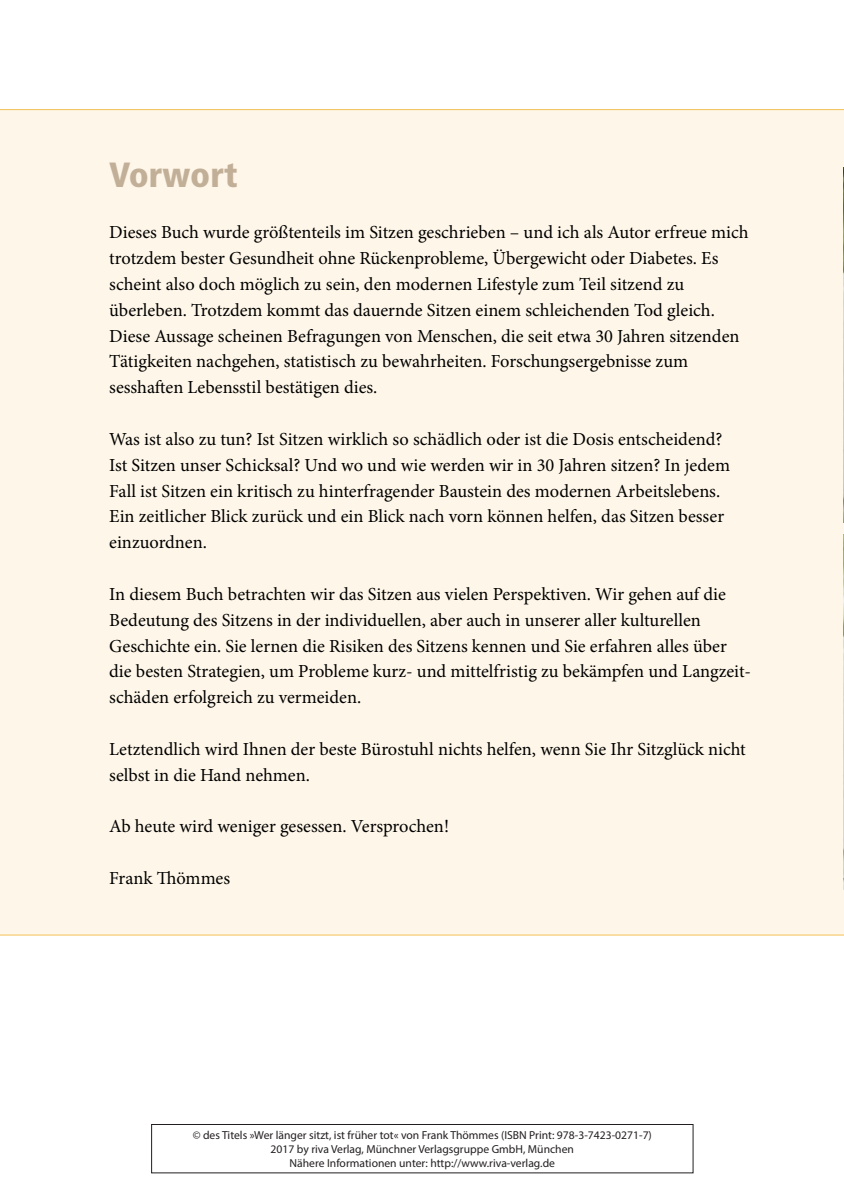
<style>
.page{position:relative;width:844px;height:1191px;background:#fff}
.page>*{position:absolute;margin:0;border:0;box-sizing:border-box;transform-origin:0 0}
.t1{font:900 condensed 35px "Frutiger LT Std";color:#c2af98}
.t2{font:18.38px/25.9px "Minion Pro";color:#000}
.t3{font:11.55px/13.5px "Myriad Pro";color:#231f20;text-align:center}
</style>
<div class="page">
<div style="left:0;top:109px;width:843px;height:826px;background:#fef6e8"></div>
<img style="left:843px;top:168px;width:1px;height:354px">
<img style="left:843px;top:534px;width:1px;height:355px">
<div style="left:151px;top:1124px;width:542px;height:49px;border:1px solid #231f20"></div>
<h1 class="t1" style="left:109px;top:154px;width:130px">Vorwort</h1>
<p class="t2" style="left:109px;top:219px;width:640px">Dieses Buch wurde größtenteils im Sitzen geschrieben – und ich als Autor erfreue mich trotzdem bester Gesundheit ohne Rückenprobleme, Übergewicht oder Diabetes. Es scheint also doch möglich zu sein, den modernen Lifestyle zum Teil sitzend zu überleben. Trotzdem kommt das dauernde Sitzen einem schleichenden Tod gleich.<br>Diese Aussage scheinen Befragungen von Menschen, die seit etwa 30 Jahren sitzenden Tätigkeiten nachgehen, statistisch zu bewahrheiten. Forschungsergebnisse zum sesshaften Lebensstil bestätigen dies.</p>
<p class="t2" style="left:109px;top:426px;width:622px">Was ist also zu tun? Ist Sitzen wirklich so schädlich oder ist die Dosis entscheidend?<br>Ist Sitzen unser Schicksal? Und wo und wie werden wir in 30 Jahren sitzen? In jedem Fall ist Sitzen ein kritisch zu hinterfragender Baustein des modernen Arbeitslebens.<br>Ein zeitlicher Blick zurück und ein Blick nach vorn können helfen, das Sitzen besser einzuordnen.</p>
<p class="t2" style="left:109px;top:581px;width:643px">In diesem Buch betrachten wir das Sitzen aus vielen Perspektiven. Wir gehen auf die Bedeutung des Sitzens in der individuellen, aber auch in unserer aller kulturellen Geschichte ein. Sie lernen die Risiken des Sitzens kennen und Sie erfahren alles über die besten Strategien, um Probleme kurz- und mittelfristig zu bekämpfen und Langzeit&shy;schäden erfolgreich zu vermeiden.</p>
<p class="t2" style="left:109px;top:736px;width:638px">Letztendlich wird Ihnen der beste Bürostuhl nichts helfen, wenn Sie Ihr Sitzglück nicht selbst in die Hand nehmen.</p>
<p class="t2" style="left:109px;top:813px;width:341px">Ab heute wird weniger gesessen. Versprochen!</p>
<p class="t2" style="left:109px;top:865px;width:122px">Frank Thömmes</p>
<p class="t3" style="left:193px;top:1128px;width:460px">© des Titels »Wer länger sitzt, ist früher tot« von Frank Thömmes (ISBN Print: 978-3-7423-0271-7)<br>2017 by riva Verlag, Münchner Verlagsgruppe GmbH, München<br>Nähere Informationen unter: http://www.riva-verlag.de</p>
</div>
